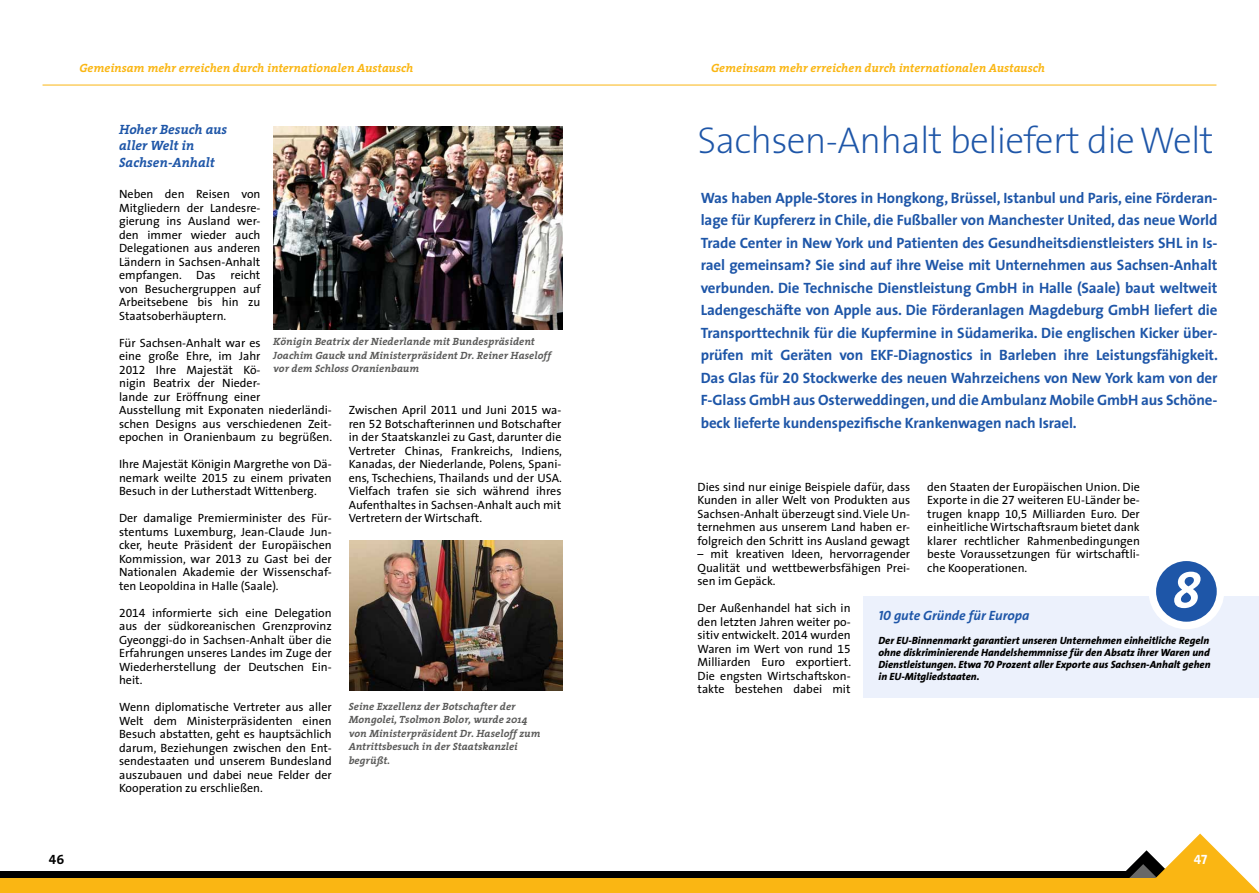
<style>
.page{position:relative;width:1259px;height:893px;background:#fff}
.page>*{position:absolute;margin:0;border:0;box-sizing:border-box;transform-origin:0 0}
.t1{font:italic 700 50.7px "The Serif";color:#fff}
.t2{font:200 37.5px "The Sans";letter-spacing:-.02em;color:#1e56a8}
.t3{font:700 15px/22.5px "The Sans";letter-spacing:-.01em;color:#1e56a8;text-align:justify}
.t4{font:italic 700 13.5px/16.5px "The Serif";color:#1e56a8}
.t5{font:italic 700 13.5px "The Sans";color:#1e56a8}
.t6{font:13.5px "The Sans Bold Caps";color:#000}
.t7{font:13.5px "The Sans Bold Caps";color:#fff}
.t8{font:12px/13.5px "The Sans";color:#000;text-align:justify}
.t9{font:italic 700 12px "The Serif";color:#fab613}
.t10{font:italic 700 10.5px/13.5px "The Serif";letter-spacing:.005em;color:#5b5b5a}
.t11{font:italic 800 10.5px/12px "The Sans";color:#000}
.s1{font-family:"The Sans Expert"}
.s2{font-family:"The Sans Bold Expert";font-weight:400}
.s3{font-family:"The Sans Bold Caps";font-weight:400}
.s4{font-family:"The Sans Extra Bold Caps";font-weight:400}
</style>
<div class="page">
<hr style="left:43px;top:85px;width:1173px;height:1px;background:#fab613">
<div style="left:0;top:871px;width:1221px;height:22px;background:#000"></div>
<svg style="left:1126px;top:833px;width:133px;height:60px"></svg>
<div style="left:0;top:878px;width:1221px;height:15px;background:#fab613"></div>
<img style="left:273px;top:126px;width:289px;height:203px">
<img style="left:350px;top:540px;width:212px;height:150px">
<div style="left:863px;top:597px;width:396px;height:101px;background:#ecf1fc"></div>
<div style="left:1152px;top:557px;width:68px;height:68px;background:#1e56a8;border-radius:50%"></div>
<div style="left:1148px;top:554px;width:76px;height:75px;border:8px solid #fff;border-radius:50%"></div>
<p class="t9" style="left:80px;top:58px;width:335px">Gemeinsam mehr erreichen durch internationalen Austausch</p>
<p class="t9" style="left:711px;top:58px;width:335px">Gemeinsam mehr erreichen durch internationalen Austausch</p>
<p class="t4" style="left:119px;top:120px;width:110px">Hoher Besuch aus aller Welt in<br>Sachsen-Anhalt</p>
<p class="t8" style="left:119px;top:187px;width:143px">Neben den Reisen von Mitgliedern der Landesre&shy;gierung ins Ausland wer&shy;den immer wieder auch Delegationen aus anderen Ländern in Sachsen-Anhalt empfangen. Das reicht von Besuchergruppen auf Arbeitsebene bis hin zu Staatsoberhäuptern.</p>
<p class="t8" style="left:119px;top:335px;width:215px;text-align:left">Für Sachsen-Anhalt war es<br>eine große Ehre, im Jahr<br><span class="s1">2012</span> Ihre Majestät Kö-<br>nigin Beatrix der Nieder-<br>lande zur Eröffnung einer<br>Ausstellung mit Exponaten niederländi&shy;schen Designs aus verschiedenen Zeit&shy;epochen in Oranienbaum zu begrüßen.</p>
<p class="t8" style="left:119px;top:457px;width:214px">Ihre Majestät Königin Margrethe von Dä&shy;nemark weilte <span class="s1">2015</span> zu einem privaten Besuch in der Lutherstadt Wittenberg.</p>
<p class="t8" style="left:119px;top:511px;width:214px">Der damalige Premierminister des Für&shy;stentums Luxemburg, Jean-Claude Jun&shy;cker, heute Präsident der Europäischen Kommission, war <span class="s1">2013</span> zu Gast bei der Nationalen Akademie der Wissenschaf&shy;ten Leopoldina in Halle (Saale).</p>
<p class="t8" style="left:119px;top:605px;width:214px"><span class="s1">2014</span> informierte sich eine Delegation aus der südkoreanischen Grenzprovinz Gyeonggi-do in Sachsen-Anhalt über die Erfahrungen unseres Landes im Zuge der Wiederherstellung der Deutschen Ein&shy;heit.</p>
<p class="t8" style="left:119px;top:700px;width:214px">Wenn diplomatische Vertreter aus aller Welt dem Ministerpräsidenten einen Besuch abstatten, geht es hauptsächlich darum, Beziehungen zwischen den Ent&shy;sendestaaten und unserem Bundesland auszubauen und dabei neue Felder der Kooperation zu erschließen.</p>
<p class="t10" style="left:273px;top:335px;width:279px">Königin Beatrix der Niederlande mit Bundespräsident<br>Joachim Gauck und Ministerpräsident Dr. Reiner Haseloff vor dem Schloss Oranienbaum</p>
<p class="t8" style="left:349px;top:403px;width:215px">Zwischen April <span class="s1">2011</span> und Juni <span class="s1">2015</span> wa&shy;ren <span class="s1">52</span> Botschafterinnen und Botschafter in der Staatskanzlei zu Gast, darunter die Vertreter Chinas, Frankreichs, Indiens, Kanadas, der Niederlande, Polens, Spani&shy;ens, Tschechiens, Thailands und der USA.<br>Vielfach trafen sie sich während ihres Aufenthaltes in Sachsen-Anhalt auch mit Vertretern der Wirtschaft.</p>
<p class="t10" style="left:349px;top:699px;width:193px">Seine Exzellenz der Botschafter der<br>Mongolei, Tsolmon Bolor, wurde 2014 von Ministerpräsident Dr. Haseloff zum<br>Antrittsbesuch in der Staatskanzlei begrüßt.</p>
<h2 class="t2" style="left:697px;top:109px;width:517px">Sachsen-Anhalt beliefert die Welt</h2>
<p class="t3" style="left:701px;top:186px;width:518px">Was haben Apple-Stores in Hongkong, Brüssel, Istanbul und Paris, eine Förderan&shy;lage für Kupfererz in Chile, die Fußballer von Manchester United, das neue World Trade Center in New York und Patienten des Gesundheitsdienstleisters SHL</p>
<p class="t3" style="left:701px;top:231px;width:519px;text-indent:485px">in Is&shy;rael gemeinsam? Sie sind auf ihre Weise mit Unternehmen aus Sachsen-Anhalt verbunden. Die Technische Dienstleistung GmbH in Halle (Saale) baut weltweit Ladengeschäfte von Apple aus. Die Förderanlagen Magdeburg GmbH liefert die Transporttechnik für die Kupfermine in Südamerika. Die englischen Kicker über&shy;prüfen mit Geräten von EKF-Diagnostics in Barleben ihre Leistungsfähigkeit.<br>Das Glas für <span class="s2">20</span> Stockwerke des neuen Wahrzeichens von New York kam von der F-Glass GmbH aus Osterweddingen, und die Ambulanz Mobile GmbH aus Schöne&shy;beck lieferte kundenspezifische Krankenwagen nach Israel.</p>
<p class="t8" style="left:697px;top:479px;width:214px">Dies sind nur einige Beispiele dafür, dass Kunden in aller Welt von Produkten aus Sachsen-Anhalt überzeugt sind. Viele U n&shy;ternehmen aus unserem Land haben er&shy;folgreich den Schritt ins Ausland gewagt</p>
<p class="t8" style="left:697px;top:547px;width:214px">– mit kreativen Ideen, hervorragender Qualität und wettbewerbsfähigen Prei&shy;sen im Gepäck.</p>
<p class="t8" style="left:697px;top:601px;width:155px">Der Außenhandel hat sich in den letzten Jahren weiter po&shy;sitiv entwickelt. <span class="s1">2014</span> wurden Waren im Wert von rund <span class="s1">15<br></span>Milliarden Euro exportiert.<br>Die engsten Wirtschaftskon&shy;takte bestehen dabei mit</p>
<p class="t8" style="left:927px;top:479px;width:214px">den Staaten der Europäischen U nion. Die Exporte in die <span class="s1">27</span> weiteren EU-Länder be&shy;trugen knapp <span class="s1">10,5</span> Milliarden Euro. Der einheitliche Wirtschaftsraum bietet dank klarer rechtlicher Rahmenbedingungen beste Voraussetzungen für wirtschaftli&shy;che Kooperationen.</p>
<p class="t5" style="left:878px;top:604px;width:152px"><span class="s3">10</span> gute Gründe für Europa</p>
<p class="t11" style="left:878px;top:634px;width:333px">Der EU-Binnenmarkt garantiert unseren Unternehmen einheitliche Regeln ohne diskriminierende Handelshemmnisse für den Absatz ihrer Waren und Dienstleistungen. Etwa <span class="s4">70</span> Prozent aller Exporte aus Sachsen-Anhalt gehen in EU-Mitgliedstaaten.</p>
<h1 class="t1" style="left:1172px;top:548px;width:29px">8</h1>
<p class="t6" style="left:49px;top:848px;width:17px">46</p>
<p class="t7" style="left:1193px;top:848px;width:15px">47</p>
</div>
